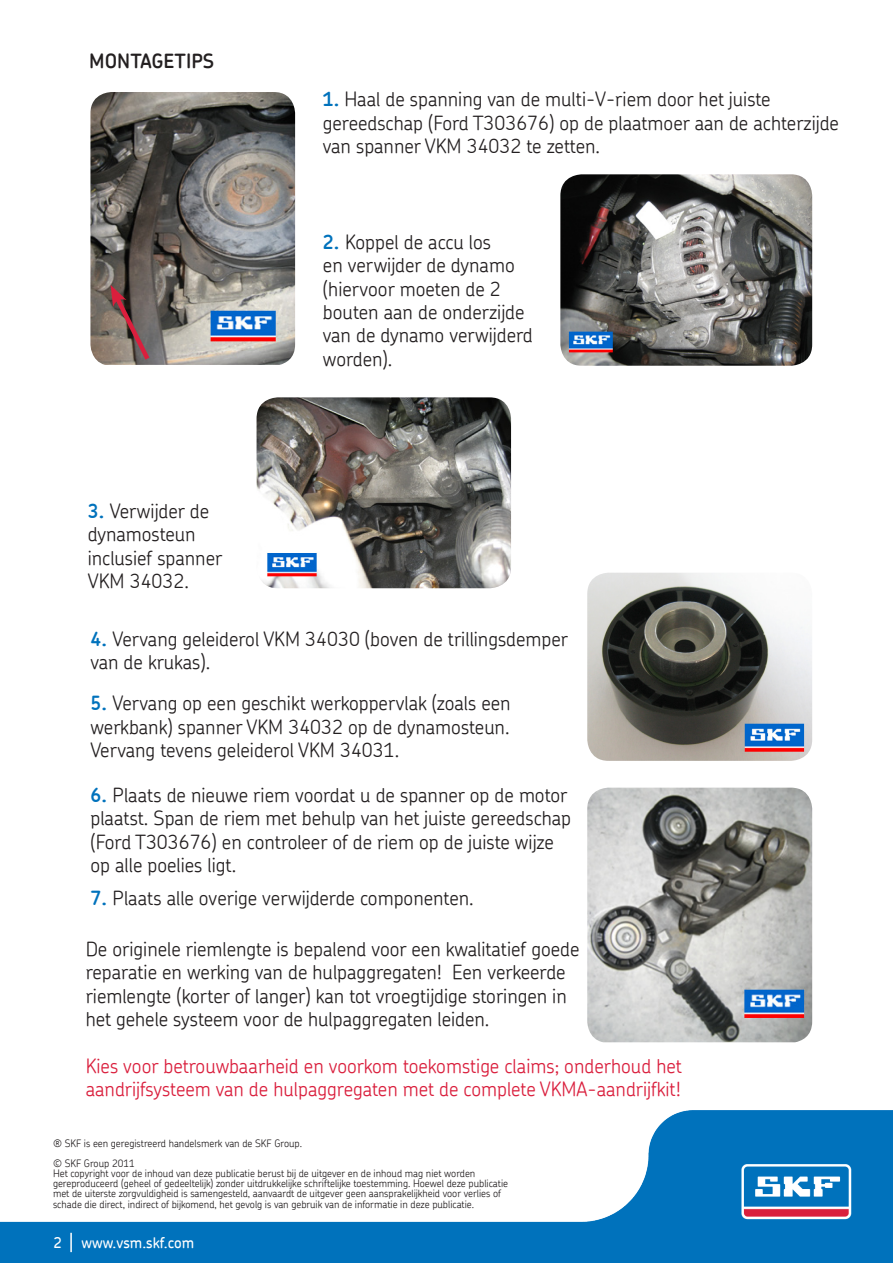
<style>
.page{position:relative;width:893px;height:1263px;background:#fff}
.page>*{position:absolute;margin:0;border:0;box-sizing:border-box;transform-origin:0 0}
.t1{font:300 19.5px/23.4px "SKF Chevin";color:#231f20}
.t2{font:300 19.5px/23.4px "SKF Chevin";color:#da1f3d}
.t3{font:600 19.5px "SKF Chevin";color:#231f20}
.t4{font:500 15px "SKF Chevin";color:#fff}
.t5{font:300 10.2px/10.1px "SKF Chevin";color:#231f20}
.s1{font-weight:600;color:#0072bc}
</style>
<div class="page">
<img style="left:90px;top:92px;width:205px;height:273px">
<svg style="left:110px;top:285px;width:43px;height:80px;background:#7f615f"></svg>
<img style="left:560px;top:174px;width:252px;height:192px">
<img style="left:257px;top:397px;width:254px;height:191px">
<img style="left:587px;top:573px;width:225px;height:188px">
<img style="left:587px;top:788px;width:225px;height:254px">
<img style="left:0;top:1110px;width:893px;height:153px">
<svg style="left:70px;top:1233px;width:2px;height:19px"></svg>
<p class="t3" style="left:89px;top:48px;width:126px">MONTAGETIPS</p>
<p class="t1" style="left:88px;top:499px;width:136px"><span class="s1">3.</span> Verwijder de dynamosteun inclusief spanner<br>VKM 34032.</p>
<p class="t1" style="left:323px;top:87px;width:518px"><span class="s1">1.</span> Haal de spanning van de multi-V-riem door het juiste gereedschap (Ford T303676) op de plaatmoer aan de achterzijde van spanner VKM 34032 te zetten.</p>
<p class="t1" style="left:323px;top:230px;width:211px"><span class="s1">2.</span> Koppel de accu los<br>en verwijder de dynamo (hiervoor moeten de 2 bouten aan de onderzijde van de dynamo verwijderd worden).</p>
<p class="t1" style="left:90px;top:626px;width:479px"><span class="s1">4.</span> Vervang geleiderol VKM 34030 (boven de trillingsdemper van de krukas).</p>
<p class="t1" style="left:90px;top:691px;width:422px;text-align:justify"><span class="s1">5.</span> Vervang op een geschikt werkoppervlak (zoals een werkbank) spanner VKM 34032 op de dynamosteun.<br>Vervang tevens geleiderol VKM 34031.</p>
<p class="t1" style="left:90px;top:783px;width:482px"><span class="s1">6.</span> Plaats de nieuwe riem voordat u de spanner op de motor plaatst. Span de riem met behulp van het juiste gereedschap (Ford T303676) en controleer of de riem op de juiste wijze op alle poelies ligt.</p>
<p class="t1" style="left:90px;top:886px;width:385px"><span class="s1">7.</span> Plaats alle overige verwijderde componenten.</p>
<p class="t1" style="left:86px;top:937px;width:495px">De originele riemlengte is bepalend voor een kwalitatief goede reparatie en werking van de hulpaggregaten! Een verkeerde riemlengte (korter of langer) kan tot vroegtijdige storingen in het gehele systeem voor de hulpaggregaten leiden.</p>
<p class="t2" style="left:86px;top:1054px;width:598px">Kies voor betrouwbaarheid en voorkom toekomstige claims; onderhoud het aandrijfsysteem van de hulpaggregaten met de complete VKMA-aandrijfkit!</p>
<p class="t5" style="left:53px;top:1138px;width:251px">® SKF is een geregistreerd handelsmerk van de SKF Group.</p>
<p class="t5" style="left:53px;top:1158px;width:83px">© SKF Group 2011</p>
<p class="t5" style="left:53px;top:1168px;width:457px">Het copyright voor de inhoud van deze publicatie berust bij de uitgever en de inhoud mag niet worden gereproduceerd (geheel of gedeeltelijk) zonder uitdrukkelijke schriftelijke toestemming. Hoewel deze publicatie met de uiterste zorgvuldigheid is samengesteld, aanvaardt de uitgever geen aansprakelijkheid voor verlies of schade die direct, indirect of bijkomend, het gevolg is van gebruik van de informatie in deze publicatie.</p>
<p class="t4" style="left:53px;top:1232px;width:142px">2 www.vsm.skf.com</p>
</div>
